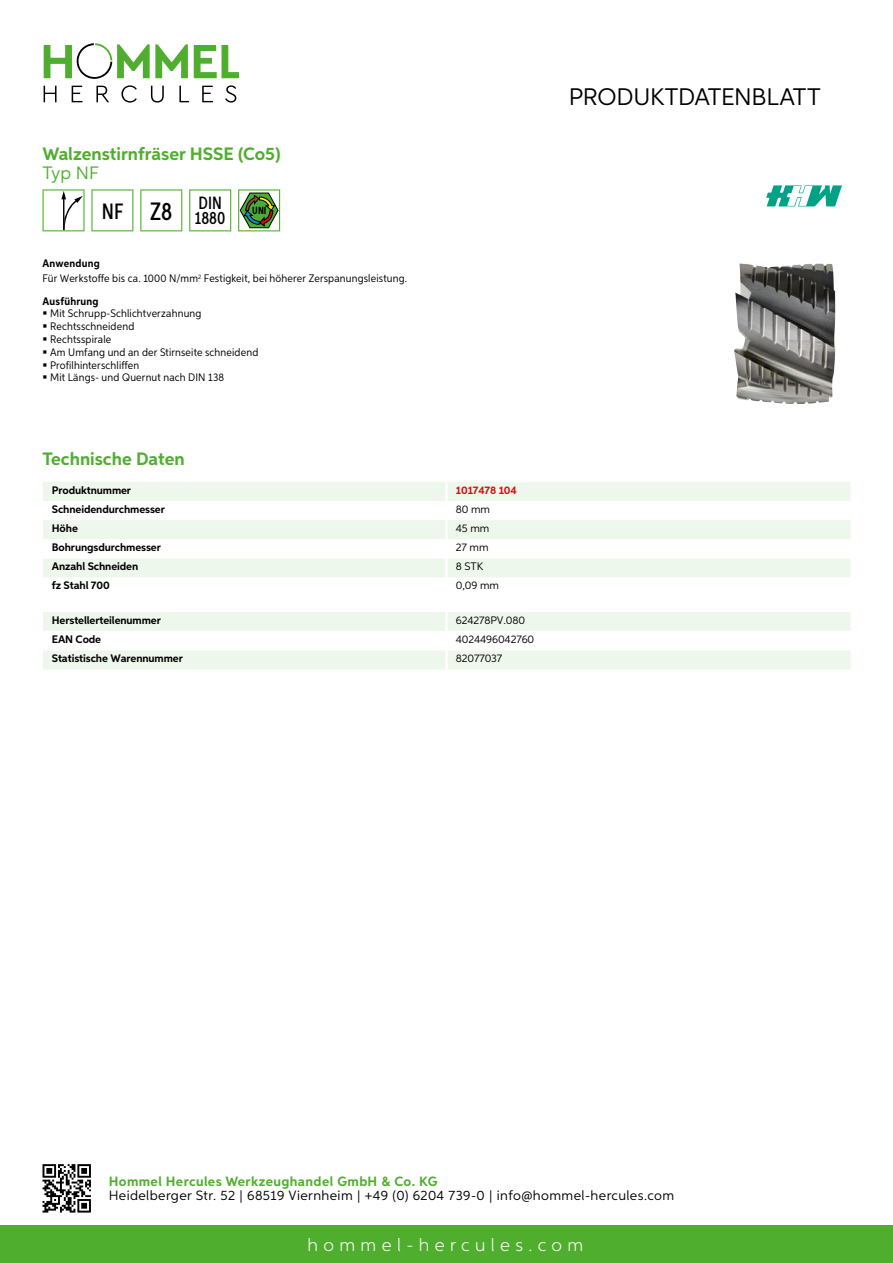
<style>
.page{position:relative;width:893px;height:1263px;background:#fff}
.page>*{position:absolute;margin:0;border:0;box-sizing:border-box;transform-origin:0 0}
.t1{font:24px "Aspira";letter-spacing:-.01em;color:#000}
.t2{font:700 18px "Aspira";color:#50ae2f}
.t3{font:300 18px "Aspira";letter-spacing:.3em;color:#fff}
.t4{font:18px "Aspira";color:#50ae2f}
.t5{font:500 17.85px/14.9px "Aspira XX Nar";color:#000;text-align:right}
.t6{font:13.5px "Aspira";letter-spacing:.03em;color:#000}
.t7{font:700 13.5px "Aspira";letter-spacing:.03em;color:#50ae2f}
.t8{font:10.95px/12.8px "Aspira Nar";letter-spacing:.015em;color:#000}
.t9{font:700 10.95px "Aspira";letter-spacing:-.01em;color:#000}
.t10{font:10.95px "Aspira";letter-spacing:-.01em;color:#000}
.t11{font:700 10.95px "Aspira";letter-spacing:-.01em;color:#cd1013}
.t12{font:700 10.95px "Aspira Nar";letter-spacing:.02em;color:#000}
.t13{font:700 10.35px "Aspira XX Nar";color:#000}
.s1{font-size:22.2px}
.s2{font-size:25.2px}
.s3{font-weight:700}
</style>
<div class="page">
<div style="left:0;top:1226px;width:893px;height:37px;background:#50ae2f"></div>
<svg style="left:43px;top:1164px;width:48px;height:48px"></svg>
<svg style="left:194px;top:45px;width:45px;height:33px"></svg>
<svg style="left:44px;top:43px;width:144px;height:36px"></svg>
<svg style="left:44px;top:86px;width:13px;height:16px"></svg>
<svg style="left:72px;top:86px;width:10px;height:16px"></svg>
<svg style="left:96px;top:86px;width:13px;height:16px"></svg>
<svg style="left:121px;top:85px;width:16px;height:18px"></svg>
<svg style="left:151px;top:86px;width:13px;height:17px"></svg>
<svg style="left:179px;top:86px;width:10px;height:16px"></svg>
<svg style="left:202px;top:86px;width:11px;height:16px"></svg>
<svg style="left:225px;top:85px;width:11px;height:18px"></svg>
<div style="left:43px;top:482px;width:807px;height:19px;background:#eef7eb"></div>
<svg style="left:43px;top:520px;width:807px;height:57px;fill:#eef7eb"></svg>
<hr style="left:445px;top:482px;width:3px;height:19px;background:#fff">
<hr style="left:445px;top:520px;width:3px;height:19px;background:#fff">
<hr style="left:445px;top:539px;width:3px;height:19px;background:#fff">
<hr style="left:445px;top:558px;width:3px;height:19px;background:#fff">
<svg style="left:43px;top:612px;width:807px;height:57px"></svg>
<hr style="left:445px;top:650px;width:3px;height:19px;background:#fff">
<svg style="left:43px;top:189px;width:42px;height:42px"></svg>
<svg style="left:91px;top:189px;width:42px;height:42px"></svg>
<svg style="left:140px;top:189px;width:42px;height:42px"></svg>
<svg style="left:189px;top:189px;width:42px;height:42px"></svg>
<svg style="left:238px;top:189px;width:42px;height:42px"></svg>
<img style="left:734px;top:263px;width:102px;height:141px">
<svg style="left:766px;top:185px;width:76px;height:21px"></svg>
<h2 class="t2" style="left:43px;top:142px;width:240px">Walzenstirnfräser HSSE (Co5)</h2>
<h2 class="t4" style="left:43px;top:162px;width:58px">Typ N F</h2>
<h3 class="t5" style="left:102px;top:196px;width:125px"><span class="s1">NF</span> <span class="s2">Z8</span> DIN<br>1880</h3>
<p class="t13" style="left:252px;top:205px;width:16px">UNI</p>
<p class="t8" style="left:43px;top:256px;width:366px;line-height:15.1px"><span class="s3">Anwendung<br></span>Für Werkstoffe bis ca. 1000 N/mm<sup>2</sup> Festigkeit, bei höherer Zerspanungsleistung.</p>
<p class="t12" style="left:43px;top:294px;width:58px">Ausführung</p>
<p class="t8" style="left:50px;top:307px;width:210px">Mit Schrupp-Schlichtverzahnung<br>Rechtsschneidend<br>Rechtsspirale<br>Am Umfang und an der Stirnseite schneidend<br>Profilhinterschliffen<br>Mit Längs- und Quernut nach DIN 138</p>
<h2 class="t2" style="left:43px;top:448px;width:144px">Technische Daten</h2>
<p class="t9" style="left:52px;top:483px;width:81px">Produktnummer</p>
<p class="t11" style="left:456px;top:483px;width:63px">1017478 104</p>
<p class="t9" style="left:52px;top:502px;width:115px">Schneidendurchmesser</p>
<p class="t10" style="left:456px;top:502px;width:36px">80 mm</p>
<p class="t9" style="left:52px;top:521px;width:28px">Höhe</p>
<p class="t10" style="left:456px;top:522px;width:35px">45 mm</p>
<p class="t9" style="left:52px;top:541px;width:111px">Bohrungsdurchmesser</p>
<p class="t10" style="left:456px;top:541px;width:34px">27 mm</p>
<p class="t9" style="left:52px;top:560px;width:88px">Anzahl Schneiden</p>
<p class="t10" style="left:456px;top:560px;width:22px">8 STK</p>
<p class="t9" style="left:52px;top:579px;width:59px">fz Stahl 700</p>
<p class="t10" style="left:456px;top:579px;width:45px">0,09 mm</p>
<p class="t9" style="left:52px;top:613px;width:111px">Herstellerteilenummer</p>
<p class="t10" style="left:456px;top:613px;width:71px">624278PV.080</p>
<p class="t9" style="left:52px;top:633px;width:51px">EAN Code</p>
<p class="t10" style="left:456px;top:633px;width:80px">4024496042760</p>
<p class="t9" style="left:52px;top:652px;width:132px">Statistische Warennummer</p>
<p class="t10" style="left:456px;top:652px;width:48px">82077037</p>
<h1 class="t1" style="left:569px;top:82px;width:253px">Produktdatenblatt</h1>
<p class="t7" style="left:109px;top:1172px;width:330px">Hommel Hercules Werkzeughandel GmbH &amp; Co. KG</p>
<p class="t6" style="left:109px;top:1187px;width:567px">Heidelberger Str. 52 | 68519 Viernheim | +49 (0) 6204 739-0 | info@hommel-hercules.com</p>
<h2 class="t3" style="left:307px;top:1234px;width:277px">hommel-hercules.com</h2>
</div>
